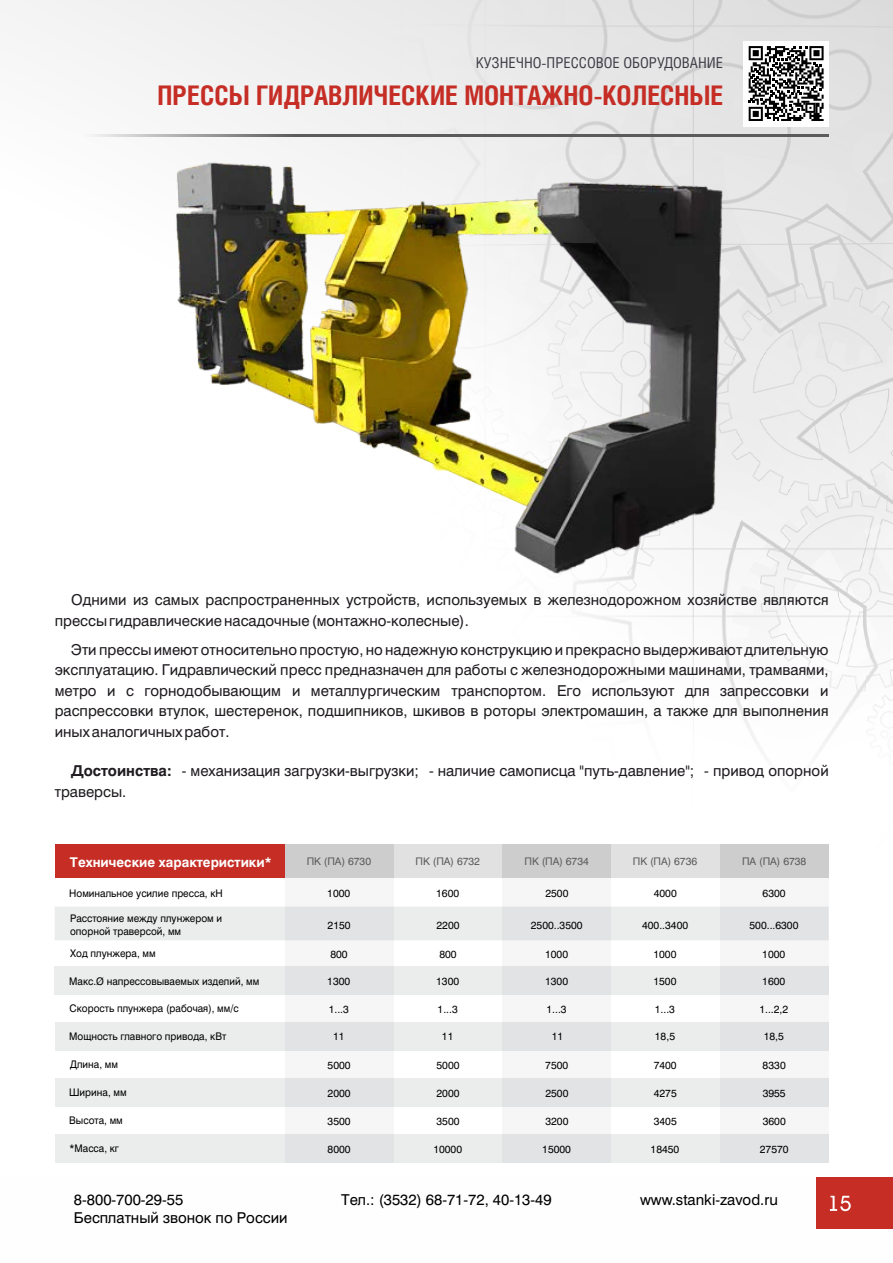
<style>
.page{position:relative;width:893px;height:1263px;background:#fff}
.page>*{position:absolute;margin:0;border:0;box-sizing:border-box;transform-origin:0 0}
.t1{font:700 27px "Helios Cond";color:#c52d25}
.t2{font:15px/20.4px "Swiss 721 BT";color:#1f1b20}
.t3{font:15px "Swiss 721 BT";color:#000}
.t4{font:15px "Helios Cond";color:#3b3b44}
.t5{font:700 13.5px "Swiss 721 BT";color:#fefefe}
.t6{font:10.5px "Swiss 721 BT";color:#000}
.t7{font:10.5px/13.6px "Swiss 721 BT";color:#000;scale:.96 1}
.t8{font:10.5px "Swiss 721 BT";color:#5b5b5b}
.s1{font-weight:700}
</style>
<div class="page">
<img style="left:0;top:0;width:893px;height:1178px">
<div style="left:816px;top:1178px;width:77px;height:51px;background:#c52d25"></div>
<hr style="left:84px;top:134px;width:745px;height:2px;background:#5b5b5b">
<svg style="left:830px;top:1196px;width:21px;height:15px"></svg>
<img style="left:135px;top:139px;width:622px;height:446px">
<div style="left:55px;top:967px;width:298px;height:28px;background:#ebecec"></div>
<div style="left:353px;top:967px;width:95px;height:28px;background:#ebecec"></div>
<div style="left:448px;top:967px;width:95px;height:28px;background:#ebecec"></div>
<div style="left:543px;top:967px;width:95px;height:28px;background:#ebecec"></div>
<div style="left:638px;top:967px;width:95px;height:28px;background:#ebecec"></div>
<div style="left:55px;top:1078px;width:774px;height:28px;background:#ebecec"></div>
<div style="left:55px;top:1134px;width:774px;height:28px;background:#ebecec"></div>
<div style="left:55px;top:1022px;width:774px;height:28px;background:#ebecec"></div>
<div style="left:55px;top:844px;width:230px;height:34px;background:#c52d25"></div>
<div style="left:611px;top:844px;width:109px;height:34px;background:#e1e1e1"></div>
<div style="left:720px;top:844px;width:109px;height:34px;background:#cdcdce"></div>
<div style="left:285px;top:844px;width:109px;height:34px;background:#cdcdce"></div>
<div style="left:394px;top:844px;width:108px;height:34px;background:#e1e1e1"></div>
<div style="left:502px;top:844px;width:109px;height:34px;background:#cdcdce"></div>
<div style="left:55px;top:906px;width:665px;height:34px;background:#ebecec"></div>
<div style="left:744px;top:41px;width:85px;height:85px;background:#fefefe"></div>
<svg style="left:749px;top:46px;width:75px;height:75px"></svg>
<div style="left:720px;top:878px;width:109px;height:284px;background:linear-gradient(to right,#ebeced,#ebeced)"></div>
<div style="left:285px;top:878px;width:109px;height:284px;background:linear-gradient(to right,#ebeced,#ebeced)"></div>
<div style="left:502px;top:878px;width:109px;height:284px;background:linear-gradient(to right,#ebeced,#ebeced)"></div>
<p class="t4" style="left:476px;top:56px;width:249px">КУЗНЕЧНО-ПРЕССОВОЕ ОБОРУДОВАНИЕ</p>
<h1 class="t1" style="left:158px;top:83px;width:567px">ПРЕССЫ ГИДРАВЛИЧЕСКИЕ МОНТАЖНО-КОЛЕСНЫЕ</h1>
<p class="t2" style="left:55px;top:591px;width:775px;text-indent:17px">Одними из самых распространенных устройств, используемых в железнодорожном хозяйстве являются прессы гидравлические насадочные (монтажно-колесные).</p>
<p class="t2" style="left:55px;top:641px;width:775px;text-align:justify;text-indent:17px">Эти прессы имеют относительно простую, но надежную конструкцию и прекрасно выдерживают длительную эксплуатацию. Гидравлический пресс предназначен для работы с железнодорожными машинами, трамваями, метро и с горнодобывающим и металлургическим транспортом. Его используют для запрессовки и распрессовки втулок, шестеренок, подшипников, шкивов в роторы электромашин, а также для выполнения иных аналогичных работ.</p>
<p class="t2" style="left:55px;top:762px;width:776px;text-indent:16px"><span class="s1">Достоинства:</span> - механизация загрузки-выгрузки; - наличие самописца "путь-давление"; - привод опорной траверсы.</p>
<p class="t5" style="left:70px;top:857px;width:203px">Технические характеристики*</p>
<p class="t7" style="left:69px;top:887px;width:161px">Номинальное усилие пресса, кН</p>
<p class="t8" style="left:307px;top:857px;width:66px">ПК (ПА) 6730</p>
<p class="t8" style="left:416px;top:857px;width:66px">ПК (ПА) 6732</p>
<p class="t8" style="left:524px;top:857px;width:66px">ПК (ПА) 6734</p>
<p class="t8" style="left:633px;top:857px;width:66px">ПК (ПА) 6736</p>
<p class="t8" style="left:742px;top:857px;width:66px">ПА (ПА) 6738</p>
<p class="t6" style="left:327px;top:889px;width:25px">1000</p>
<p class="t6" style="left:436px;top:889px;width:25px">1600</p>
<p class="t6" style="left:545px;top:889px;width:25px">2500</p>
<p class="t6" style="left:654px;top:889px;width:25px">4000</p>
<p class="t6" style="left:763px;top:889px;width:25px">6300</p>
<p class="t7" style="left:70px;top:912px;width:160px">Расстояние между плунжером и опорной траверсой, мм</p>
<p class="t6" style="left:328px;top:920px;width:25px">2150</p>
<p class="t6" style="left:436px;top:920px;width:25px">2200</p>
<p class="t6" style="left:531px;top:920px;width:53px">2500..3500</p>
<p class="t6" style="left:642px;top:920px;width:48px">400..3400</p>
<p class="t6" style="left:749px;top:920px;width:50px">500...6300</p>
<p class="t7" style="left:70px;top:947px;width:91px">Ход плунжера, мм</p>
<p class="t6" style="left:330px;top:950px;width:19px">800</p>
<p class="t6" style="left:439px;top:950px;width:19px">800</p>
<p class="t6" style="left:545px;top:950px;width:25px">1000</p>
<p class="t6" style="left:653px;top:950px;width:25px">1000</p>
<p class="t6" style="left:762px;top:950px;width:25px">1000</p>
<p class="t7" style="left:69px;top:975px;width:199px">Макс.Ø напрессовываемых изделий, мм</p>
<p class="t7" style="left:70px;top:1002px;width:178px">Скорость плунжера (рабочая), мм/с</p>
<p class="t6" style="left:327px;top:977px;width:25px">1300</p>
<p class="t6" style="left:329px;top:1005px;width:22px">1...3</p>
<p class="t6" style="left:436px;top:977px;width:25px">1300</p>
<p class="t6" style="left:438px;top:1005px;width:22px">1...3</p>
<p class="t6" style="left:545px;top:977px;width:25px">1300</p>
<p class="t6" style="left:546px;top:1005px;width:22px">1...3</p>
<p class="t6" style="left:653px;top:977px;width:25px">1500</p>
<p class="t6" style="left:655px;top:1005px;width:22px">1...3</p>
<p class="t6" style="left:762px;top:977px;width:25px">1600</p>
<p class="t6" style="left:759px;top:1005px;width:30px">1...2,2</p>
<p class="t7" style="left:69px;top:1030px;width:165px">Мощность главного привода, кВт</p>
<p class="t6" style="left:333px;top:1032px;width:13px">11</p>
<p class="t6" style="left:442px;top:1032px;width:13px">11</p>
<p class="t6" style="left:552px;top:1032px;width:13px">11</p>
<p class="t6" style="left:655px;top:1032px;width:22px">18,5</p>
<p class="t6" style="left:764px;top:1032px;width:22px">18,5</p>
<p class="t7" style="left:70px;top:1058px;width:51px">Длина, мм</p>
<p class="t7" style="left:69px;top:1086px;width:61px">Ширина, мм</p>
<p class="t7" style="left:69px;top:1114px;width:57px">Высота, мм</p>
<p class="t7" style="left:70px;top:1142px;width:53px">*Масса, кг</p>
<p class="t6" style="left:328px;top:1061px;width:25px">5000</p>
<p class="t6" style="left:328px;top:1089px;width:25px">2000</p>
<p class="t6" style="left:328px;top:1117px;width:25px">3500</p>
<p class="t6" style="left:328px;top:1145px;width:25px">8000</p>
<p class="t6" style="left:436px;top:1061px;width:25px">5000</p>
<p class="t6" style="left:436px;top:1089px;width:25px">2000</p>
<p class="t6" style="left:436px;top:1117px;width:25px">3500</p>
<p class="t6" style="left:433px;top:1145px;width:30px">10000</p>
<p class="t6" style="left:545px;top:1061px;width:25px">7500</p>
<p class="t6" style="left:545px;top:1089px;width:25px">2500</p>
<p class="t6" style="left:545px;top:1117px;width:25px">3200</p>
<p class="t6" style="left:542px;top:1145px;width:30px">15000</p>
<p class="t6" style="left:654px;top:1061px;width:25px">7400</p>
<p class="t6" style="left:654px;top:1089px;width:25px">4275</p>
<p class="t6" style="left:654px;top:1117px;width:25px">3405</p>
<p class="t6" style="left:651px;top:1145px;width:30px">18450</p>
<p class="t6" style="left:763px;top:1061px;width:25px">8330</p>
<p class="t6" style="left:763px;top:1089px;width:25px">3955</p>
<p class="t6" style="left:763px;top:1117px;width:25px">3600</p>
<p class="t6" style="left:760px;top:1145px;width:30px">27570</p>
<p class="t3" style="left:74px;top:1194px;width:111px">8-800-700-29-55</p>
<p class="t3" style="left:341px;top:1194px;width:212px">Тел.: (3532) 68-71-72, 40-13-49</p>
<p class="t3" style="left:640px;top:1194px;width:139px">www.stanki-zavod.ru</p>
<p class="t3" style="left:74px;top:1211px;width:215px">Бесплатный звонок по России</p>
</div>
